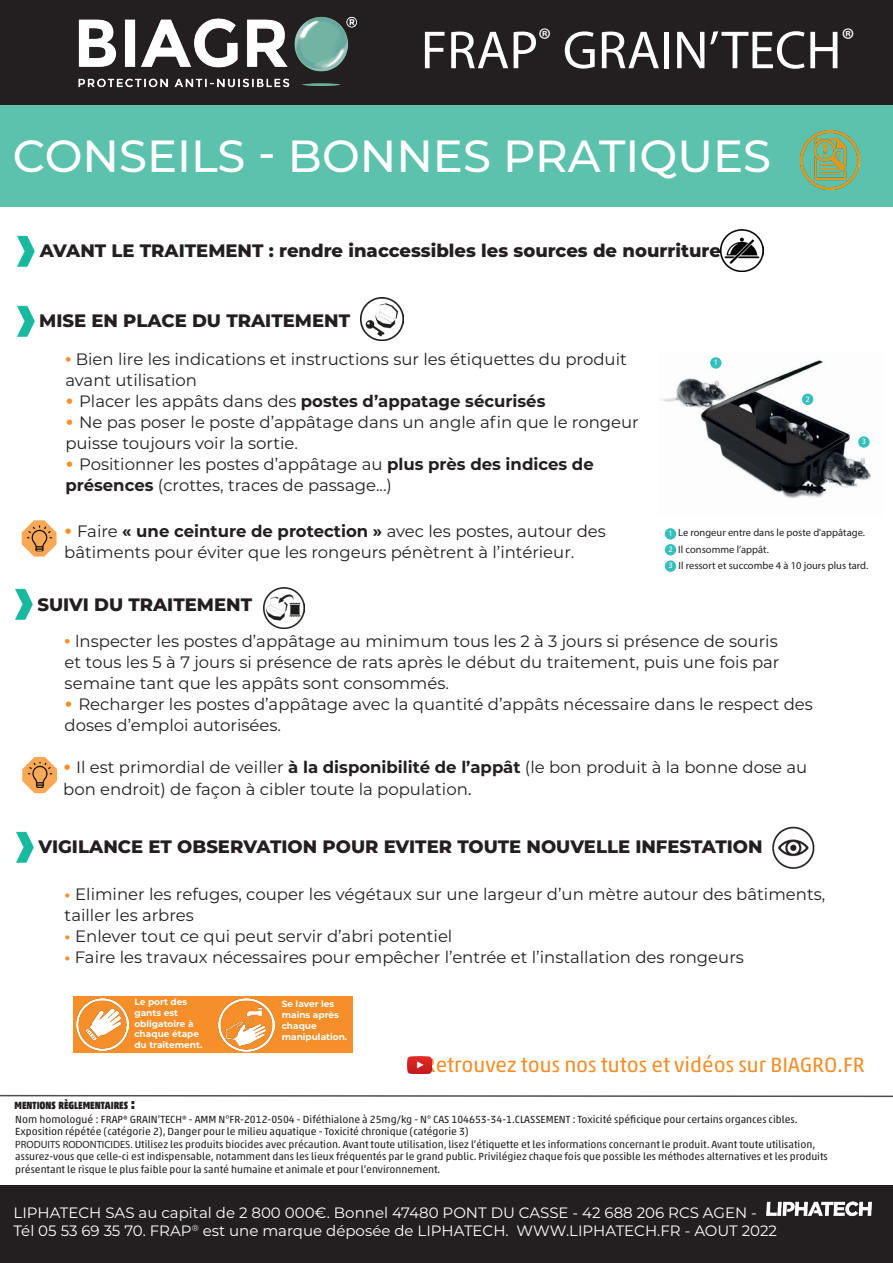
<style>
.page{position:relative;width:893px;height:1263px;background:#fff}
.page>*{position:absolute;margin:0;border:0;box-sizing:border-box;transform-origin:0 0}
.t1{font:54px "Myriad Pro";color:#fff}
.t2{font:500 45px "Montserrat";color:#fff}
.t3{font:21px "Akko Pro";color:#f68e29}
.t4{font:800 18px "Montserrat";color:#231f20}
.t5{font:16.5px/21px "Montserrat";color:#231f20}
.t6{font:700 16.5px "Montserrat";color:#231f20}
.t7{font:15px/18px "Montserrat";color:#fff}
.t8{font:10.5px/12.6px "Akko Pro";color:#231f20}
.t9{font:10.5px "Myriad Pro";color:#231f20}
.t10{font:900 condensed 10.5px "Akko Pro";color:#231f20}
.t11{font:700 9px/10.8px "Montserrat";color:#fff}
.t12{font:8.25px "Myriad Pro";color:#fff}
.s1{font-family:"Gill Sans";font-weight:700;color:#f68e29}
.s2{font-family:"Gill Sans";font-weight:800;color:#f68e29}
.s3{font-weight:400}
.s4{font-weight:700}
.s5{font-size:18px}
.s6{font-weight:700;color:#f68e29}
.s7{font-size:15px}
.s8{font-family:"Myriad Pro"}
</style>
<div class="page">
<div style="left:73px;top:996px;width:280px;height:57px;background:#f68e29"></div>
<img style="left:720px;top:229px;width:43px;height:43px">
<img style="left:361px;top:297px;width:42px;height:43px">
<div style="left:0;top:1186px;width:893px;height:77px;background:#231f20"></div>
<img style="left:772px;top:826px;width:43px;height:43px">
<div style="left:0;top:0;width:893px;height:106px;background:#231f20"></div>
<div style="left:0;top:105px;width:893px;height:102px;background:#5cc2ad"></div>
<img style="left:78px;top:16px;width:279px;height:72px">
<img style="left:17px;top:235px;width:18px;height:32px">
<img style="left:800px;top:131px;width:59px;height:59px">
<img style="left:77px;top:999px;width:51px;height:51px">
<img style="left:766px;top:1201px;width:106px;height:15px">
<div style="left:665px;top:528px;width:11px;height:11px;background:#36bfbd;border-radius:50%"></div>
<div style="left:665px;top:544px;width:11px;height:11px;background:#36bfbd;border-radius:50%"></div>
<div style="left:665px;top:560px;width:11px;height:12px;background:#36bfbd;border-radius:50%"></div>
<img style="left:17px;top:305px;width:18px;height:32px">
<img style="left:16px;top:831px;width:18px;height:32px">
<img style="left:15px;top:588px;width:18px;height:32px">
<img style="left:264px;top:588px;width:40px;height:40px">
<img style="left:659px;top:357px;width:212px;height:141px">
<div style="left:710px;top:357px;width:11px;height:12px;background:#36bfbd;border-radius:50%"></div>
<div style="left:802px;top:394px;width:11px;height:11px;background:#36bfbd;border-radius:50%"></div>
<div style="left:858px;top:436px;width:12px;height:12px;background:#36bfbd;border-radius:50%"></div>
<svg style="left:22px;top:520px;width:35px;height:36px"></svg>
<img style="left:26px;top:525px;width:26px;height:26px">
<svg style="left:22px;top:757px;width:35px;height:36px"></svg>
<img style="left:27px;top:762px;width:26px;height:26px">
<img style="left:407px;top:1056px;width:25px;height:17px">
<img style="left:219px;top:999px;width:55px;height:52px">
<svg style="left:0;top:1094px;width:893px;height:4px"></svg>
<p class="t1" style="left:421px;top:17px;width:435px">FRAP<sup>®</sup> GRAIN’TECH<sup>®</sup></p>
<p class="t2" style="left:13px;top:125px;width:760px">CONSEILS - BONNES PRATIQUES</p>
<p class="t4" style="left:40px;top:237px;width:683px">AVANT LE TRAITEMENT : rendre inaccessibles les sources de nourriture</p>
<p class="t4" style="left:39px;top:308px;width:312px">MISE EN PLACE DU TRAITEMENT</p>
<p class="t5" style="left:65px;top:348px;width:563px"><span class="s1">•</span> Bien lire les indications et instructions sur les étiquettes du produit avant utilisation</p>
<p class="t6" style="left:65px;top:389px;width:482px"><span class="s2">•</span> <span class="s3">Placer les appâts dans des</span> postes d’appatage sécurisés</p>
<p class="t5" style="left:65px;top:411px;width:575px"><span class="s2">•</span> Ne pas poser le poste d’appâtage dans un angle afin que le rongeur puisse toujours voir la sortie.</p>
<p class="t5" style="left:65px;top:453px;width:530px"><span class="s2">•</span> Positionner les postes d’appâtage au <span class="s4">plus près des indices de présences</span> (crottes, traces de passage...)</p>
<p class="t5" style="left:64px;top:519px;width:543px;line-height:21.6px"><span class="s2">•</span> Faire <span class="s4">« une ceinture de protection »</span> avec les postes, autour des bâtiments pour éviter que les rongeurs pénètrent à l’intérieur.</p>
<p class="t4" style="left:37px;top:592px;width:216px">SUIVI DU TRAITEMENT</p>
<p class="t12" style="left:714px;top:357px;width:6px">1</p>
<p class="t12" style="left:806px;top:394px;width:6px">2</p>
<p class="t12" style="left:862px;top:436px;width:6px">3</p>
<p class="t12" style="left:668px;top:528px;width:6px">1</p>
<p class="t9" style="left:678px;top:526px;width:188px">Le rongeur entre dans le poste d'appâtage.</p>
<p class="t12" style="left:668px;top:544px;width:6px">2</p>
<p class="t9" style="left:678px;top:543px;width:92px">Il consomme l’appât.</p>
<p class="t12" style="left:668px;top:560px;width:6px">3</p>
<p class="t9" style="left:678px;top:559px;width:191px">Il ressort et succombe 4 à 10 jours plus tard.</p>
<p class="t5" style="left:65px;top:630px;width:716px;text-align:justify"><span class="s1">•</span> lnspecter les postes d’appâtage au minimum tous les 2 à 3 jours si présence de souris et tous les 5 à 7 jours si présence de rats après le début du traitement, puis une fois par semaine tant que les appâts sont consommés.</p>
<p class="t5" style="left:65px;top:693px;width:750px"><span class="s2">•</span> Recharger les postes d’appâtage avec la quantité d’appâts nécessaire dans le respect des doses d’emploi autorisées.</p>
<p class="t5" style="left:63px;top:756px;width:746px;line-height:21.6px"><span class="s2">•</span> Il est primordial de veiller <span class="s4">à la disponibilité de l’appât</span> (le bon produit à la bonne dose au bon endroit) de façon à cibler toute la population<span class="s5">.</span></p>
<p class="t4" style="left:39px;top:834px;width:726px">VIGILANCE ET OBSERVATION POUR EVITER TOUTE NOUVELLE INFESTATION</p>
<p class="t5" style="left:65px;top:883px;width:762px"><span class="s6">•</span> Eliminer les refuges, couper les végétaux sur une largeur d’un mètre autour des bâtiments, tailler les arbres</p>
<p class="t5" style="left:65px;top:925px;width:389px"><span class="s6">•</span> Enlever tout ce qui peut servir d’abri potentiel</p>
<p class="t5" style="left:65px;top:946px;width:681px"><span class="s6">•</span> Faire les travaux nécessaires pour empêcher l’entrée et l’installation des rongeurs</p>
<p class="t11" style="left:134px;top:996px;width:70px">Le port des gants est obligatoire à chaque étape du traitement.</p>
<p class="t11" style="left:282px;top:998px;width:67px">Se laver les mains après chaque manipulation.</p>
<p class="t10" style="left:15px;top:1099px;width:122px">MENTIONS RÈGLEMENTAIRES <span class="s7">:</span></p>
<p class="t3" style="left:424px;top:1052px;width:443px">Retrouvez tous nos tutos et vidéos sur BIAGRO.FR</p>
<p class="t8" style="left:15px;top:1112px;width:784px">Nom homologué : FRAP® GRAIN’TECH® - AMM N°FR-2012-0504 - Diféthialone à 25mg/kg - N° CAS 104653-34-1.CLASSEMENT : Toxicité spéficique pour certains organces cibles.<br>Exposition répétée (catégorie 2), Danger pour le milieu aquatique - Toxicité chronique (catégorie 3)</p>
<p class="t8" style="left:15px;top:1138px;width:814px"><span class="s8">PRODUITS RODONTICIDES.</span> Utilisez les produits biocides avec précaution. Avant toute utilisation, lisez l’étiquette et les informations concernant le produit. Avant toute utilisation, assurez-vous que celle-ci est indispensable, notamment dans les lieux fréquentés par le grand public. Privilégiez chaque fois que possible les méthodes alternatives et les produits présentant le risque le plus faible pour la santé humaine et animale et pour l’environnement.</p>
<p class="t7" style="left:14px;top:1203px;width:765px">LIPHATECH SAS au capital de 2 800 000€. Bonnel 47480 PONT DU CASSE - 42 688 206 RCS AGEN -<br>Tél 05 53 69 35 70. FRAP<sup>®</sup> est une marque déposée de LIPHATECH. WWW.LIPHATECH.FR - AOUT 2022</p>
</div>
